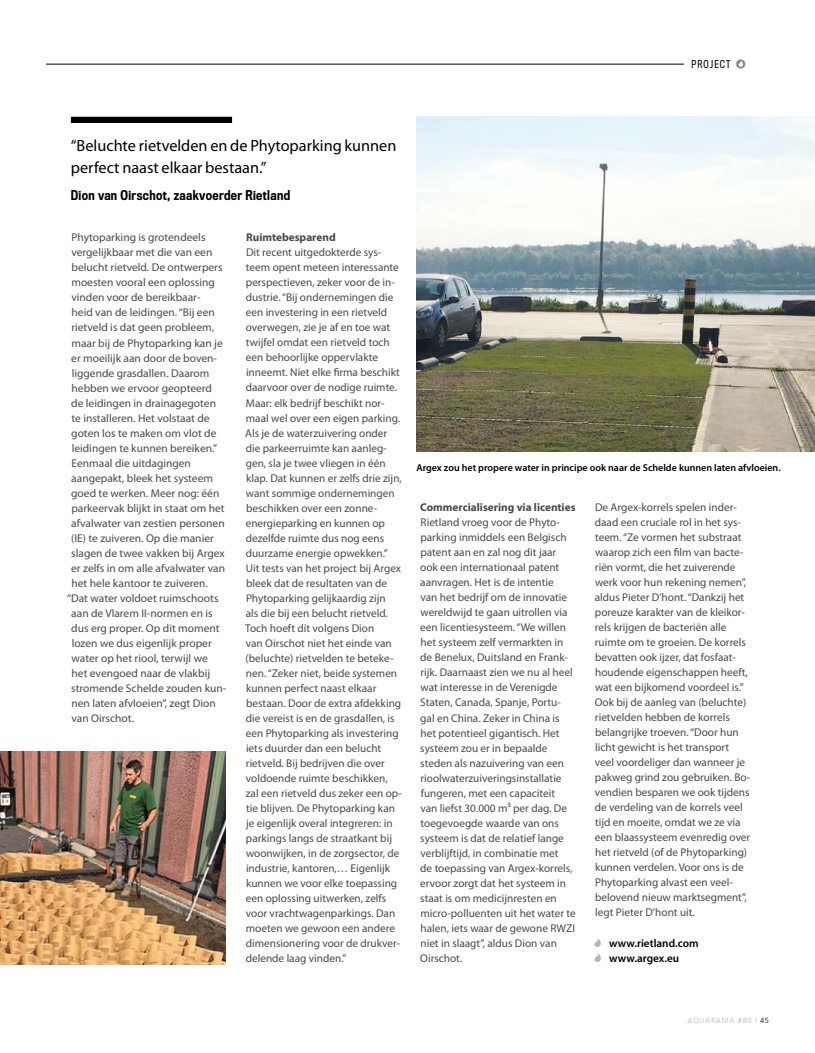
<style>
.page{position:relative;width:815px;height:1053px;background:#fff}
.page>*{position:absolute;margin:0;border:0;box-sizing:border-box;transform-origin:0 0}
.t1{font:16.25px/21.2px "Myriad Pro";color:#000}
.t2{font:500 12.5px "Titling Gothic FB Cond";letter-spacing:.03em;color:#000}
.t3{font:11.25px/15px "Myriad Pro";color:#494948}
.t4{font:700 11.25px "Myriad Pro";color:#494948}
.t5{font:600 11.25px/15px "Myriad Pro";color:#000}
.t6{font:600 10px "Myriad Pro";color:#000}
.t7{font:10px "Titling Gothic FB Cond";letter-spacing:.11em;color:#000}
.t8{font:300 7.5px "Frutiger LT";letter-spacing:.1em;color:#b1b2b3}
.s1{font-family:"Mostly Waves";color:#878786}
.s2{font-family:"Mostly Waves";font-weight:400;font-size:8.75px;color:#b1b2b3}
.s3{color:#000}
</style>
<div class="page">
<img style="left:416px;top:116px;width:399px;height:335px">
<img style="left:0;top:751px;width:226px;height:213px">
<div style="left:71px;top:117px;width:161px;height:6px;background:#000"></div>
<hr style="left:46px;top:64px;width:638px;height:1px;background:#000">
<p class="t7" style="left:691px;top:58px;width:56px">PROJECT <span class="s1">L</span></p>
<h1 class="t1" style="left:71px;top:136px;width:327px">“Beluchte rietvelden en de Phytoparking kunnen perfect naast elkaar bestaan.”</h1>
<p class="t2" style="left:71px;top:188px;width:221px">Dion van Oirschot, zaakvoerder Rietland</p>
<p class="t3" style="left:72px;top:230px;width:136px">Phytoparking is grotendeels</p>
<p class="t3" style="left:71px;top:245px;width:143px">vergelijkbaar met die van een</p>
<p class="t3" style="left:72px;top:260px;width:153px">belucht rietveld. De ontwerpers</p>
<p class="t3" style="left:71px;top:275px;width:145px">moesten vooral een oplossing</p>
<p class="t3" style="left:71px;top:290px;width:131px">vinden voor de bereikbaar-</p>
<p class="t3" style="left:72px;top:305px;width:145px">heid van de leidingen. “Bij een</p>
<p class="t3" style="left:71px;top:320px;width:144px">rietveld is dat geen probleem,</p>
<p class="t3" style="left:71px;top:335px;width:153px">maar bij de Phytoparking kan je</p>
<p class="t3" style="left:71px;top:350px;width:147px">er moeilijk aan door de boven-</p>
<p class="t3" style="left:72px;top:365px;width:139px">liggende grasdallen. Daarom</p>
<p class="t3" style="left:72px;top:380px;width:142px">hebben we ervoor geopteerd</p>
<p class="t3" style="left:71px;top:395px;width:146px">de leidingen in drainagegoten</p>
<p class="t3" style="left:71px;top:410px;width:140px">te installeren. Het volstaat de</p>
<p class="t3" style="left:71px;top:425px;width:147px">goten los te maken om vlot de</p>
<p class="t3" style="left:72px;top:440px;width:147px">leidingen te kunnen bereiken.”</p>
<p class="t3" style="left:72px;top:455px;width:121px">Eenmaal die uitdagingen</p>
<p class="t3" style="left:71px;top:470px;width:143px">aangepakt, bleek het systeem</p>
<p class="t3" style="left:71px;top:485px;width:150px">goed te werken. Meer nog: één</p>
<p class="t3" style="left:71px;top:500px;width:155px">parkeervak blijkt in staat om het</p>
<p class="t3" style="left:71px;top:515px;width:155px">afvalwater van zestien personen</p>
<p class="t3" style="left:71px;top:530px;width:144px">(IE) te zuiveren. Op die manier</p>
<p class="t3" style="left:71px;top:545px;width:155px">slagen de twee vakken bij Argex</p>
<p class="t3" style="left:71px;top:560px;width:155px">er zelfs in om alle afvalwater van</p>
<p class="t3" style="left:72px;top:575px;width:138px">het hele kantoor te zuiveren.</p>
<p class="t3" style="left:67px;top:590px;width:153px">“Dat water voldoet ruimschoots</p>
<p class="t3" style="left:71px;top:605px;width:143px">aan de Vlarem II-normen en is</p>
<p class="t3" style="left:71px;top:620px;width:150px">dus erg proper. Op dit moment</p>
<p class="t3" style="left:72px;top:635px;width:142px">lozen we dus eigenlijk proper</p>
<p class="t3" style="left:71px;top:650px;width:138px">water op het riool, terwijl we</p>
<p class="t3" style="left:72px;top:665px;width:140px">het evengoed naar de vlakbij</p>
<p class="t3" style="left:71px;top:680px;width:157px">stromende Schelde zouden kun-</p>
<p class="t3" style="left:71px;top:695px;width:146px">nen laten afvloeien”, zegt Dion</p>
<p class="t3" style="left:71px;top:710px;width:64px">van Oirschot.</p>
<p class="t4" style="left:246px;top:231px;width:91px">Ruimtebesparend</p>
<p class="t3" style="left:245px;top:245px;width:158px">Dit recent uitgedokterde sys&shy;teem opent meteen interessante perspectieven, zeker voor de in&shy;dustrie. “Bij ondernemingen die een investering in een rietveld overwegen, zie je af en toe wat twijfel omdat een rietveld toch een behoorlijke oppervlakte inneemt. Niet elke firma beschikt daarvoor over de nodige ruimte.<br>Maar: elk bedrijf beschikt nor&shy;maal wel over een eigen parking.<br>Als je de waterzuivering onder die parkeerruimte kan aanleg&shy;gen, sla je twee vliegen in één klap. Dat kunnen er zelfs drie zijn, want sommige ondernemingen beschikken over een zonne&shy;energieparking en kunnen op dezelfde ruimte dus nog eens duurzame energie opwekken.”<br>Uit tests van het project bij Argex bleek dat de resultaten van de<br>Phytoparking gelijkaardig zijn<br>als die bij een belucht rietveld.<br>Toch hoeft dit volgens Dion<br>van Oirschot niet het einde van (beluchte) rietvelden te beteke&shy;nen. “Zeker niet, beide systemen kunnen perfect naast elkaar bestaan. Door de extra afdekking die vereist is en de grasdallen, is een Phytoparking als investering iets duurder dan een belucht rietveld. Bij bedrijven die over voldoende ruimte beschikken, zal een rietveld dus zeker een op&shy;tie blijven. De Phytoparking kan je eigenlijk overal integreren: in parkings langs de straatkant bij woonwijken, in de zorgsector, de industrie, kantoren,… Eigenlijk kunnen we voor elke toepassing een oplossing uitwerken, zelfs voor vrachtwagenparkings. Dan moeten we gewoon een andere dimensionering voor de drukver&shy;delende laag vinden.”</p>
<p class="t6" style="left:416px;top:462px;width:366px">Argex zou het propere water in principe ook naar de Schelde kunnen laten afvloeien.</p>
<p class="t4" style="left:420px;top:501px;width:157px">Commercialisering via licenties</p>
<p class="t3" style="left:420px;top:515px;width:157px">Rietland vroeg voor de Phyto&shy;parking inmiddels een Belgisch patent aan en zal nog dit jaar ook een internationaal patent aanvragen. Het is de intentie<br>van het bedrijf om de innovatie wereldwijd te gaan uitrollen via een licentiesysteem. “We willen het systeem zelf vermarkten in de Benelux, Duitsland en Frank&shy;rijk. Daarnaast zien we nu al heel wat interesse in de Verenigde<br>Staten, Canada, Spanje, Portu&shy;gal en China. Zeker in China is het potentieel gigantisch. Het systeem zou er in bepaalde steden als nazuivering van een rioolwaterzuiveringsinstallatie fungeren, met een capaciteit<br>van liefst 30.000 m³ per dag. De toegevoegde waarde van ons systeem is dat de relatief lange verblijftijd, in combinatie met<br>de toepassing van Argex-korrels, ervoor zorgt dat het systeem in staat is om medicijnresten en micro-polluenten uit het water te halen, iets waar de gewone RWZI niet in slaagt”, aldus Dion van<br>Oirschot.</p>
<p class="t3" style="left:595px;top:500px;width:157px">De Argex-korrels spelen inder&shy;daad een cruciale rol in het sys&shy;teem. “Ze vormen het substraat waarop zich een film van bacte&shy;riën vormt, die het zuiverende werk voor hun rekening nemen”, aldus Pieter D’hont. “Dankzij het poreuze karakter van de kleikor&shy;rels krijgen de bacteriën alle ruimte om te groeien. De korrels bevatten ook ijzer, dat fosfaat&shy;houdende eigenschappen heeft, wat een bijkomend voordeel is.”<br>Ook bij de aanleg van (beluchte) rietvelden hebben de korrels belangrijke troeven. “Door hun licht gewicht is het transport veel voordeliger dan wanneer je pakweg grind zou gebruiken. Bo&shy;vendien besparen we ook tijdens de verdeling van de korrels veel tijd en moeite, omdat we ze via een blaassysteem evenredig over het rietveld (of de Phytoparking) kunnen verdelen. Voor ons is de<br>Phytoparking alvast een veel&shy;belovend nieuw marktsegment”, legt Pieter D’hont uit.</p>
<p class="t5" style="left:593px;top:935px;width:107px"><span class="s2">E</span> www.rietland.com<br><span class="s2">E</span> www.argex.eu</p>
<p class="t8" style="left:688px;top:1016px;width:83px">AQUARAMA #80 I <span class="s3">45</span></p>
</div>
